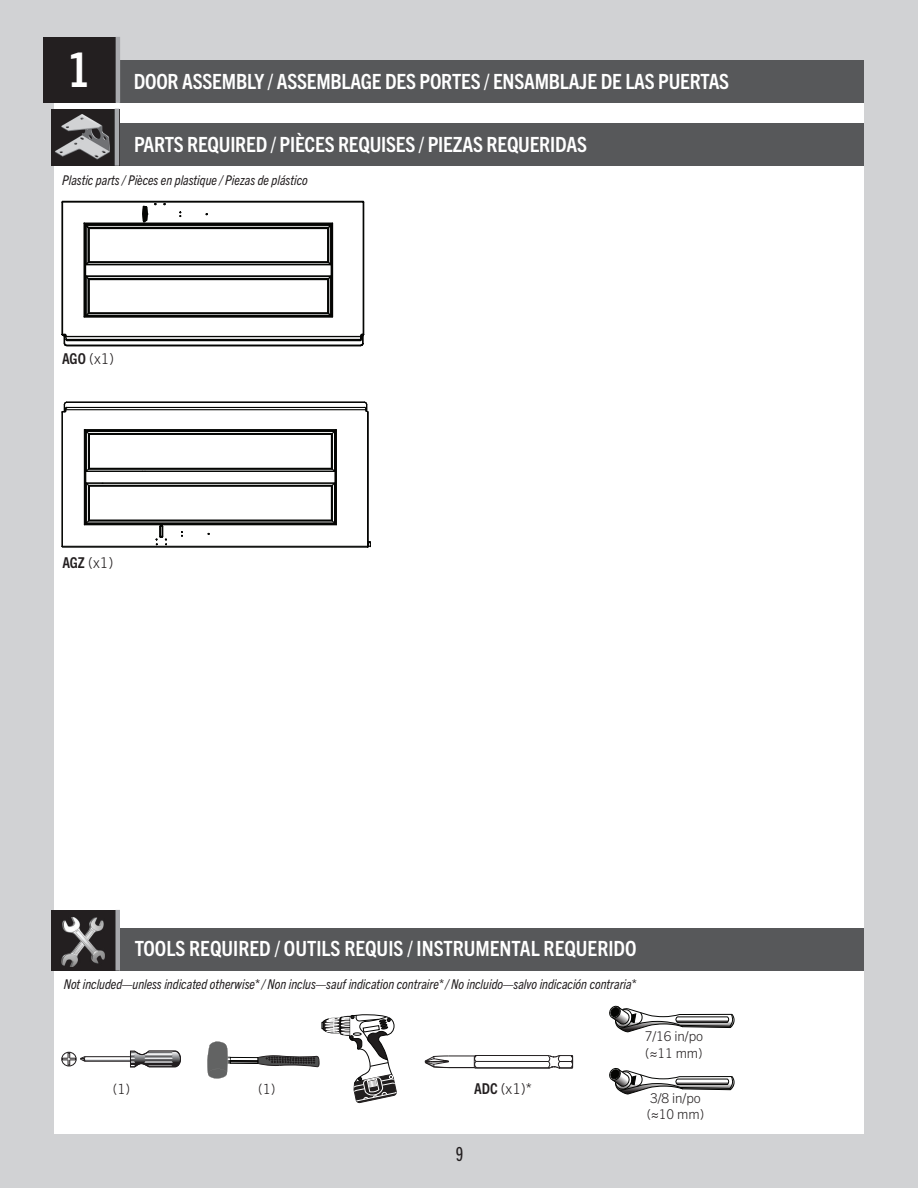
<style>
.page{position:relative;width:918px;height:1188px;background:#d1d2d4}
.page>*{position:absolute;margin:0;border:0;box-sizing:border-box;transform-origin:0 0}
.t1{font:700 condensed 48px "Trade Gothic Next LT Pro";color:#fff}
.t2{font:700 condensed 21px "Trade Gothic Next LT Pro";letter-spacing:-.01em;color:#fff}
.t3{font:19.5px "Trade Gothic Next LT Pro Cm";color:#231f20}
.t4{font:300 15px "Trade Gothic Next LT Pro";color:#231f20}
.t5{font:300 14.1px "Trade Gothic Next LT Pro";color:#231f20}
.t6{font:italic condensed 13.5px "Trade Gothic Next LT Pro";color:#231f20}
.t7{font:300 13.5px/16.2px "Trade Gothic Next LT Pro";color:#231f20}
.s1{font-weight:700;font-stretch:condensed}
</style>
<div class="page">
<div style="left:54px;top:65px;width:810px;height:1069px;background:#fff"></div>
<div style="left:120px;top:60px;width:744px;height:43px;background:#57585a"></div>
<div style="left:43px;top:37px;width:73px;height:66px;background:#231f20"></div>
<hr style="left:116px;top:37px;width:4px;height:66px;background:#a8a9ad">
<div style="left:119px;top:928px;width:745px;height:43px;background:#57585a"></div>
<div style="left:119px;top:123px;width:745px;height:43px;background:#57585a"></div>
<div style="left:51px;top:109px;width:68px;height:57px;background:#231f20"></div>
<hr style="left:115px;top:109px;width:4px;height:57px;background:#a8a9ad">
<img style="left:55px;top:114px;width:55px;height:45px">
<svg style="left:61px;top:200px;width:304px;height:147px"></svg>
<svg style="left:61px;top:401px;width:310px;height:147px"></svg>
<div style="left:61px;top:1052px;width:15px;height:14px;border:1px solid #211d1e;border-radius:50%"></div>
<svg style="left:62px;top:1051px;width:119px;height:17px"></svg>
<svg style="left:207px;top:1014px;width:190px;height:89px"></svg>
<svg style="left:609px;top:1005px;width:125px;height:27px"></svg>
<svg style="left:609px;top:1068px;width:125px;height:27px"></svg>
<svg style="left:425px;top:1055px;width:148px;height:14px"></svg>
<div style="left:51px;top:910px;width:68px;height:61px;background:#231f20"></div>
<hr style="left:116px;top:910px;width:4px;height:61px;background:#a8a9ad">
<img style="left:61px;top:917px;width:44px;height:50px">
<h1 class="t1" style="left:67px;top:52px;width:24px">1</h1>
<h2 class="t2" style="left:134px;top:74px;width:597px">DOOR ASSEMBLY / ASSEMBLAGE DES PORTES / ENSAMBLAJE DE LAS PUERTAS</h2>
<h2 class="t2" style="left:134px;top:137px;width:454px">PARTS REQUIRED / PIÈCES REQUISES / PIEZAS REQUERIDAS</h2>
<p class="t6" style="left:62px;top:176px;width:247px">Plastic parts / Pièces en plastique / Piezas de plástico</p>
<p class="t4" style="left:62px;top:353px;width:54px"><span class="s1">AGO</span> (x1)</p>
<p class="t4" style="left:62px;top:557px;width:52px"><span class="s1">AGZ</span> (x1)</p>
<h2 class="t2" style="left:135px;top:941px;width:503px">TOOLS REQUIRED / OUTILS REQUIS / INSTRUMENTAL REQUERIDO</h2>
<p class="t6" style="left:64px;top:980px;width:574px">Not included—unless indicated otherwise* / Non inclus—sauf indication contraire* / No incluido—salvo indicación contraria*</p>
<p class="t5" style="left:113px;top:1084px;width:19px">(1)</p>
<p class="t5" style="left:258px;top:1084px;width:19px">(1)</p>
<p class="t4" style="left:474px;top:1083px;width:59px"><span class="s1">ADC</span> (x1)*</p>
<h3 class="t3" style="left:456px;top:1147px;width:9px">9</h3>
<p class="t7" style="left:645px;top:1030px;width:60px">7/16 in/po (≈11 mm)</p>
<p class="t7" style="left:647px;top:1091px;width:59px">3/8 in/po (≈10 mm)</p>
</div>
